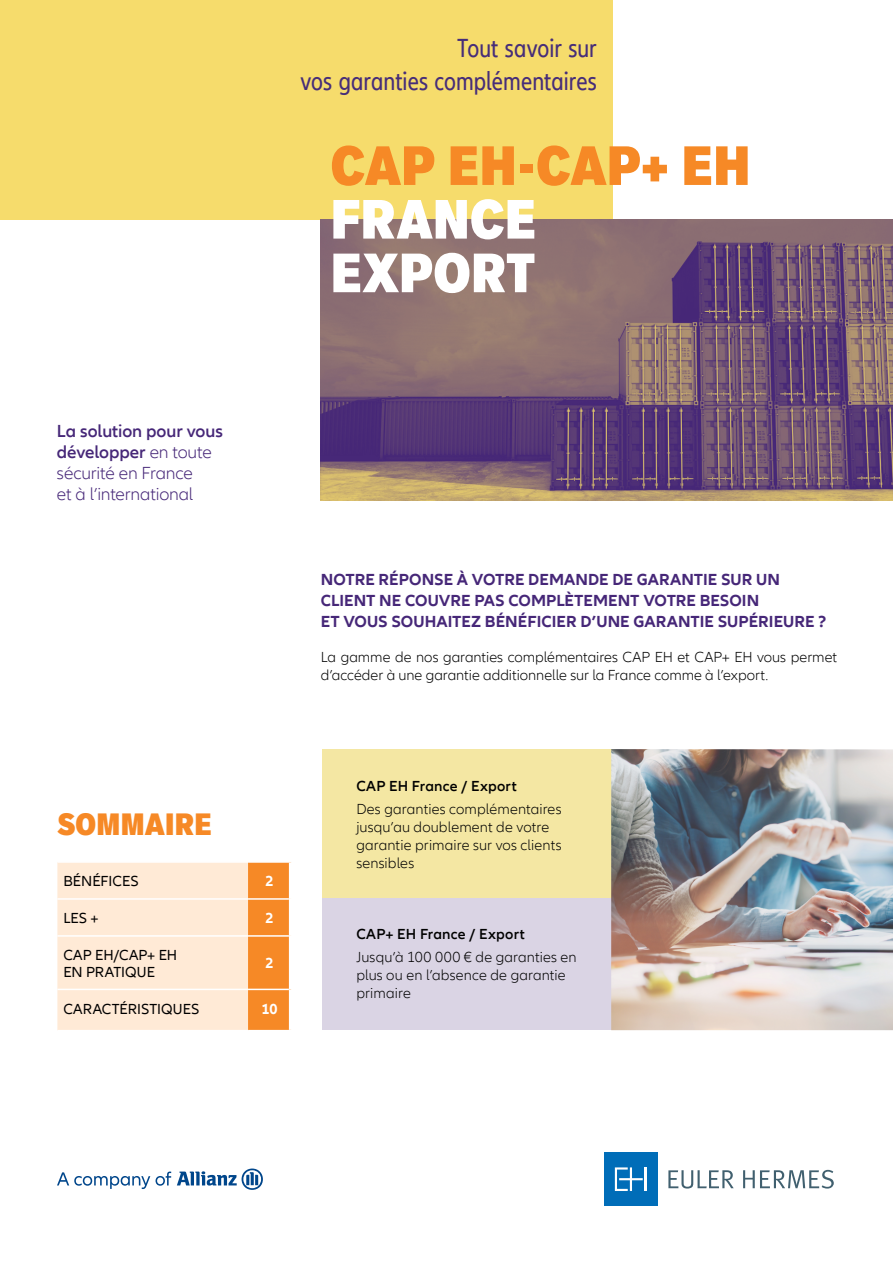
<style>
.page{position:relative;width:893px;height:1263px;background:#fff}
.page>*{position:absolute;margin:0;border:0;box-sizing:border-box;transform-origin:0 0}
.t1{font:900 condensed 54.15px "Applied Sans Pro";color:#f68926}
.t2{font:900 condensed 54.15px/53.6px "Applied Sans Pro";letter-spacing:.005em;color:#fff}
.t3{font:900 condensed 30px "Applied Sans Pro";letter-spacing:.01em;color:#f68926}
.t4{font:condensed 27px/33px "Allianz Neo";letter-spacing:.005em;color:#462d79;text-align:right}
.t5{font:300 18px/21px "Allianz Neo";letter-spacing:-.01em;color:#462778}
.t6{font:700 16.5px/21px "Allianz Neo";letter-spacing:.005em;color:#462778}
.t7{font:300 15px/18px "Allianz Neo";letter-spacing:.005em;color:#000}
.t8{font:15px/16.5px "Allianz Neo";letter-spacing:.005em;color:#000}
.t9{font:600 15px "Allianz Neo";letter-spacing:.015em;color:#000}
.t10{font:700 15px "Allianz Neo";color:#fff}
.s1{font-weight:600}
</style>
<div class="page">
<div style="left:604px;top:1152px;width:54px;height:54px;background:#006db8"></div>
<hr style="left:645px;top:1167px;width:2px;height:24px;background:#fff">
<svg style="left:615px;top:1167px;width:28px;height:24px"></svg>
<svg style="left:668px;top:1170px;width:66px;height:18px"></svg>
<svg style="left:743px;top:1170px;width:91px;height:18px"></svg>
<svg style="left:177px;top:1168px;width:86px;height:22px"></svg>
<svg style="left:57px;top:1171px;width:114px;height:18px"></svg>
<div style="left:0;top:0;width:612px;height:219px;background:#f6dc6c"></div>
<img style="left:321px;top:219px;width:572px;height:281px">
<svg style="left:57px;top:863px;width:232px;height:167px;background:#fdd9b7"></svg>
<hr style="left:57px;top:898px;width:191px;height:2px;background:#fff">
<hr style="left:248px;top:898px;width:41px;height:2px;background:#fff">
<hr style="left:57px;top:935px;width:191px;height:2px;background:#fff">
<hr style="left:248px;top:935px;width:41px;height:2px;background:#fff">
<hr style="left:57px;top:989px;width:191px;height:1px;background:#fff">
<hr style="left:248px;top:989px;width:41px;height:1px;background:#fff">
<div style="left:322px;top:749px;width:290px;height:153px;background:#f4e7a3"></div>
<div style="left:322px;top:898px;width:290px;height:132px;background:#dad4e4"></div>
<img style="left:611px;top:749px;width:282px;height:281px">
<h3 class="t4" style="left:300px;top:33px;width:298px">Tout savoir sur<br>vos garanties complémentaires</h3>
<h1 class="t1" style="left:331px;top:132px;width:421px">CAP EH-CAP+ EH</h1>
<h1 class="t2" style="left:331px;top:192px;width:207px">FRANCE<br>EXPORT</h1>
<p class="t5" style="left:57px;top:421px;width:168px"><span class="s1">La solution pour vous développer</span> en toute sécurité en France<br>et à l’international</p>
<h2 class="t3" style="left:57px;top:806px;width:156px">SOMMAIRE</h2>
<p class="t8" style="left:63px;top:873px;width:77px">BÉNÉFICES</p>
<p class="t10" style="left:266px;top:872px;width:10px">2</p>
<p class="t8" style="left:63px;top:910px;width:37px">LES +</p>
<p class="t10" style="left:266px;top:909px;width:10px">2</p>
<p class="t8" style="left:63px;top:947px;width:115px">CAP EH/CAP+ EH<br>EN PRATIQUE</p>
<p class="t10" style="left:266px;top:955px;width:10px">2</p>
<p class="t8" style="left:63px;top:1001px;width:137px">CARACTÉRISTIQUES</p>
<p class="t10" style="left:262px;top:1000px;width:18px">10</p>
<p class="t6" style="left:321px;top:569px;width:507px">NOTRE RÉPONSE À VOTRE DEMANDE DE GARANTIE SUR UN<br>CLIENT NE COUVRE PAS COMPLÈTEMENT VOTRE BESOIN<br>ET VOUS SOUHAITEZ BÉNÉFICIER D’UNE GARANTIE SUPÉRIEURE ?</p>
<p class="t7" style="left:321px;top:648px;width:518px">La gamme de nos garanties complémentaires CAP EH et CAP+ EH vous permet d’accéder à une garantie additionnelle sur la France comme à l’export.</p>
<p class="t9" style="left:356px;top:778px;width:162px">CAP EH France / Export</p>
<p class="t7" style="left:356px;top:800px;width:207px">Des garanties complémentaires jusqu’au doublement de votre garantie primaire sur vos clients sensibles</p>
<p class="t9" style="left:356px;top:926px;width:170px">CAP+ EH France / Export</p>
<p class="t7" style="left:356px;top:948px;width:222px">Jusqu’à 100 000 € de garanties en plus ou en l’absence de garantie primaire</p>
</div>
